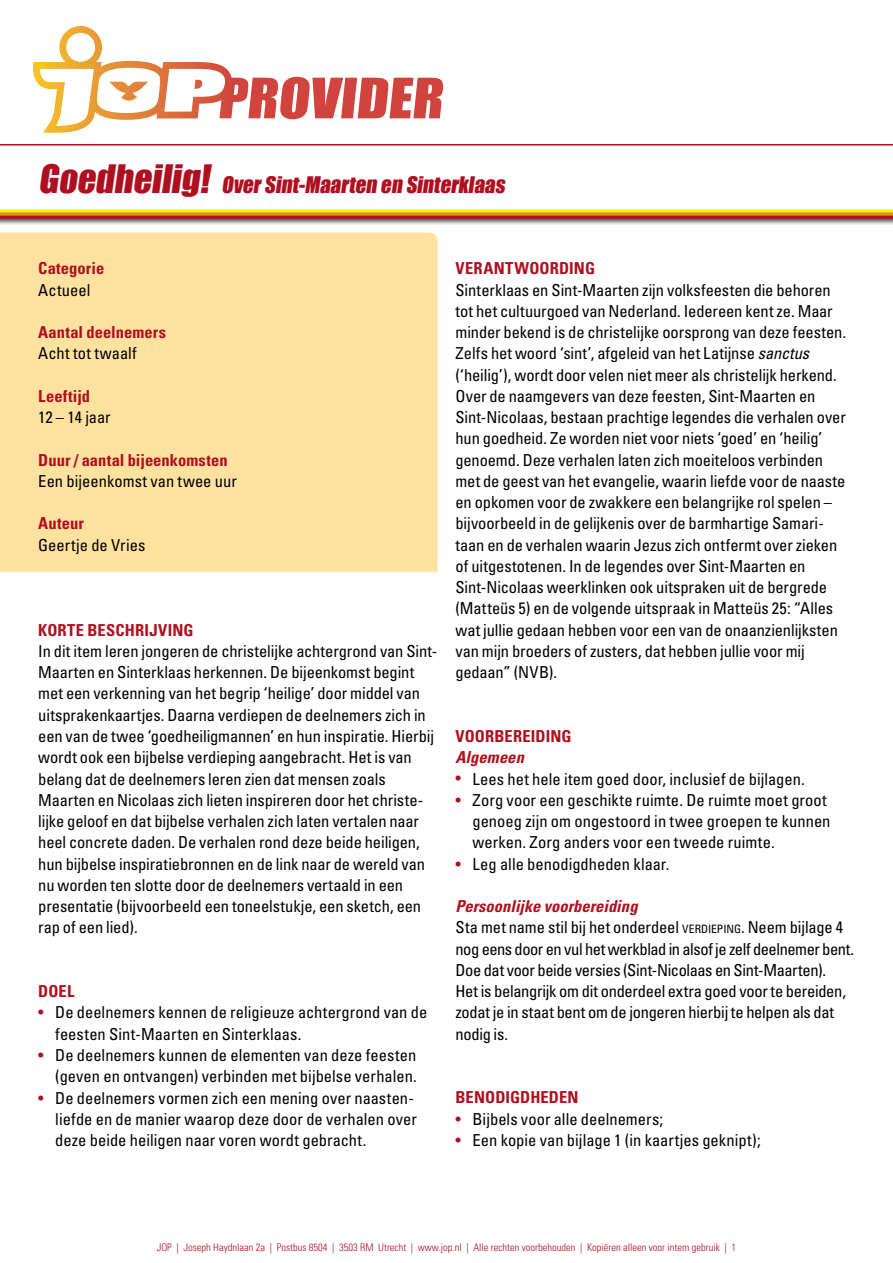
<style>
.page{position:relative;width:893px;height:1263px;background:#fff}
.page>*{position:absolute;margin:0;border:0;box-sizing:border-box;transform-origin:0 0}
.t1{font:21px "Impact";color:#b00f1f}
.t2{font:condensed 16.5px/21.3px "Univers LT";letter-spacing:-.005em;color:#000}
.t3{font:700 condensed 16.5px "Univers LT";letter-spacing:.005em;color:#b00f1f}
.t4{font:condensed 16.5px "Univers LT";letter-spacing:.015em;color:#000}
.t5{font:italic 700 condensed 16.5px "Univers LT";letter-spacing:.005em;color:#b00f1f}
.t6{font:300 condensed 10.5px "Univers LT";color:#b00f1f}
.s1{font-size:36px}
.s2{color:#b00f1f}
.s3{font-style:italic}
.s4{font-weight:700;font-style:italic;color:#b00f1f}
.s5{font-size:11.55px}
</style>
<div class="page">
<img style="left:0;top:219px;width:893px;height:5px">
<hr style="left:0;top:216px;width:893px;height:3px;background:#b00f1f">
<hr style="left:0;top:213px;width:893px;height:3px;background:#eb8c23">
<hr style="left:0;top:210px;width:893px;height:3px;background:#fff200">
<svg style="left:33px;top:26px;width:410px;height:107px"></svg>
<hr style="left:0;top:144px;width:893px;height:2px;background:#b00f1f">
<div style="left:0;top:232px;width:438px;height:340px;background:#ffe2a0"></div>
<p class="t1" style="left:38px;top:168px;width:472px"><span class="s1">Goedheilig!</span> OverSint-Maarten en Sinterklaas</p>
<p class="t3" style="left:38px;top:258px;width:68px">Categorie</p>
<p class="t2" style="left:38px;top:279px;width:54px">Actueel</p>
<p class="t3" style="left:38px;top:322px;width:129px">Aantal deelnemers</p>
<p class="t4" style="left:38px;top:343px;width:100px">Acht tot twaalf</p>
<p class="t3" style="left:38px;top:386px;width:53px">Leeftijd</p>
<p class="t2" style="left:38px;top:406px;width:74px">12 – 14 jaar</p>
<p class="t3" style="left:38px;top:450px;width:191px">Duur / aantal bijeenkomsten</p>
<p class="t2" style="left:38px;top:470px;width:200px">Een bijeenkomst van twee uur</p>
<p class="t3" style="left:38px;top:513px;width:47px">Auteur</p>
<p class="t2" style="left:38px;top:534px;width:109px">Geertje de Vries</p>
<p class="t3" style="left:38px;top:620px;width:157px">KORTE BESCHRIJVING</p>
<p class="t2" style="left:38px;top:640px;width:401px">In dit item leren jongeren de christelijke achtergrond van Sint-Maarten en Sinterklaas herkennen. De bijeenkomst begint met een verkenning van het begrip ‘heilige’ door middel van uitsprakenkaartjes. Daarna verdiepen de deelnemers zich in een van de twee ‘goedheiligmannen’ en hun inspiratie. Hierbij wordt ook een bijbelse verdieping aangebracht. Het is van belang dat de deelnemers leren zien dat mensen zoals Maarten en Nicolaas zich lieten inspireren door het christe&shy;lijke geloof en dat bijbelse verhalen zich laten vertalen naar heel concrete daden. De verhalen rond deze beide heiligen, hun bijbelse inspiratiebronnen en de link naar de wereld van nu worden ten slotte door de deelnemers vertaald in een presentatie (bijvoorbeeld een toneelstukje, een sketch, een rap of een lied).</p>
<p class="t3" style="left:38px;top:981px;width:38px">DOEL</p>
<p class="t2" style="left:55px;top:1002px;width:373px;text-indent:-17px"><span class="s2">•</span> De deelnemers kennen de religieuze achtergrond van de feesten Sint-Maarten en Sinterklaas.</p>
<p class="t2" style="left:38px;top:1044px;width:380px;text-align:right"><span class="s2">•</span> De deelnemers kunnen de elementen van deze feesten (geven en ontvangen) verbinden met bijbelse verhalen.</p>
<p class="t2" style="left:55px;top:1087px;width:363px;text-indent:-17px"><span class="s2">•</span> De deelnemers vormen zich een mening over naasten&shy;liefde en de manier waarop deze door de verhalen over deze beide heiligen naar voren wordt gebracht.</p>
<p class="t3" style="left:455px;top:258px;width:141px">VERANTWOORDING</p>
<p class="t2" style="left:455px;top:279px;width:392px">Sinterklaas en Sint-Maarten zijn volksfeesten die behoren tot het cultuurgoed van Nederland. Iedereen kent ze. Maar minder bekend is de christelijke oorsprong van deze feesten.<br>Zelfs het woord ‘sint’, afgeleid van het Latijnse <span class="s3">sanctus </span>(‘heilig’), wordt door velen niet meer als christelijk herkend.<br>Over de naamgevers van deze feesten, Sint-Maarten en Sint-Nicolaas, bestaan prachtige legendes die verhalen over hun goedheid. Ze worden niet voor niets ‘goed’ en ‘heilig’ genoemd. Deze verhalen laten zich moeiteloos verbinden met de geest van het evangelie, waarin liefde voor de naaste en opkomen voor de zwakkere een belangrijke rol spelen – bijvoorbeeld in de gelijkenis over de barmhartige Samari&shy;taan en de verhalen waarin Jezus zich ontfermt over zieken of uitgestotenen. In de legendes over Sint-Maarten en Sint-Nicolaas weerklinken ook uitspraken uit de bergrede (Matteüs 5) en de volgende uitspraak in Matteüs 25: “Alles wat jullie gedaan hebben voor een van de onaanzienlijksten van mijn broeders of zusters, dat hebben jullie voor mij gedaan” (NVB).</p>
<p class="t3" style="left:455px;top:726px;width:118px">VOORBEREIDING</p>
<p class="t5" style="left:455px;top:747px;width:70px">Algemeen</p>
<p class="t2" style="left:455px;top:768px;width:351px"><span class="s2">•</span> Lees het hele item goed door, inclusief de bijlagen.</p>
<p class="t2" style="left:472px;top:789px;width:360px;text-indent:-17px"><span class="s2">•</span> Zorg voor een geschikte ruimte. De ruimte moet groot genoeg zijn om ongestoord in twee groepen te kunnen werken. Zorg anders voor een tweede ruimte.</p>
<p class="t2" style="left:455px;top:853px;width:216px"><span class="s2">•</span> Leg alle benodigdheden klaar.</p>
<p class="t2" style="left:455px;top:895px;width:400px"><span class="s4">Persoonlijke voorbereiding<br></span>Sta met name stil bij het onderdeel <span class="s5">VERDIEPING</span>. Neem bijlage 4 nog eens door en vul het werkblad in alsof je zelf deelnemer bent.<br>Doe dat voor beide versies (Sint-Nicolaas en Sint-Maarten).<br>Het is belangrijk om dit onderdeel extra goed voor te bereiden, zodat je in staat bent om de jongeren hierbij te helpen als dat nodig is.</p>
<p class="t3" style="left:455px;top:1087px;width:125px">BENODIGDHEDEN</p>
<p class="t2" style="left:455px;top:1108px;width:209px"><span class="s2">•</span> Bijbels voor alle deelnemers;</p>
<p class="t2" style="left:455px;top:1129px;width:307px"><span class="s2">•</span> Een kopie van bijlage 1 (in kaartjes geknipt);</p>
<p class="t6" style="left:157px;top:1241px;width:581px">JOP | Joseph Haydnlaan 2a | Postbus 8504 | 3503 RM Utrecht | www.jop.nl | Alle rechten voorbehouden | Kopiëren alleen voor intern gebruik | 1</p>
</div>
